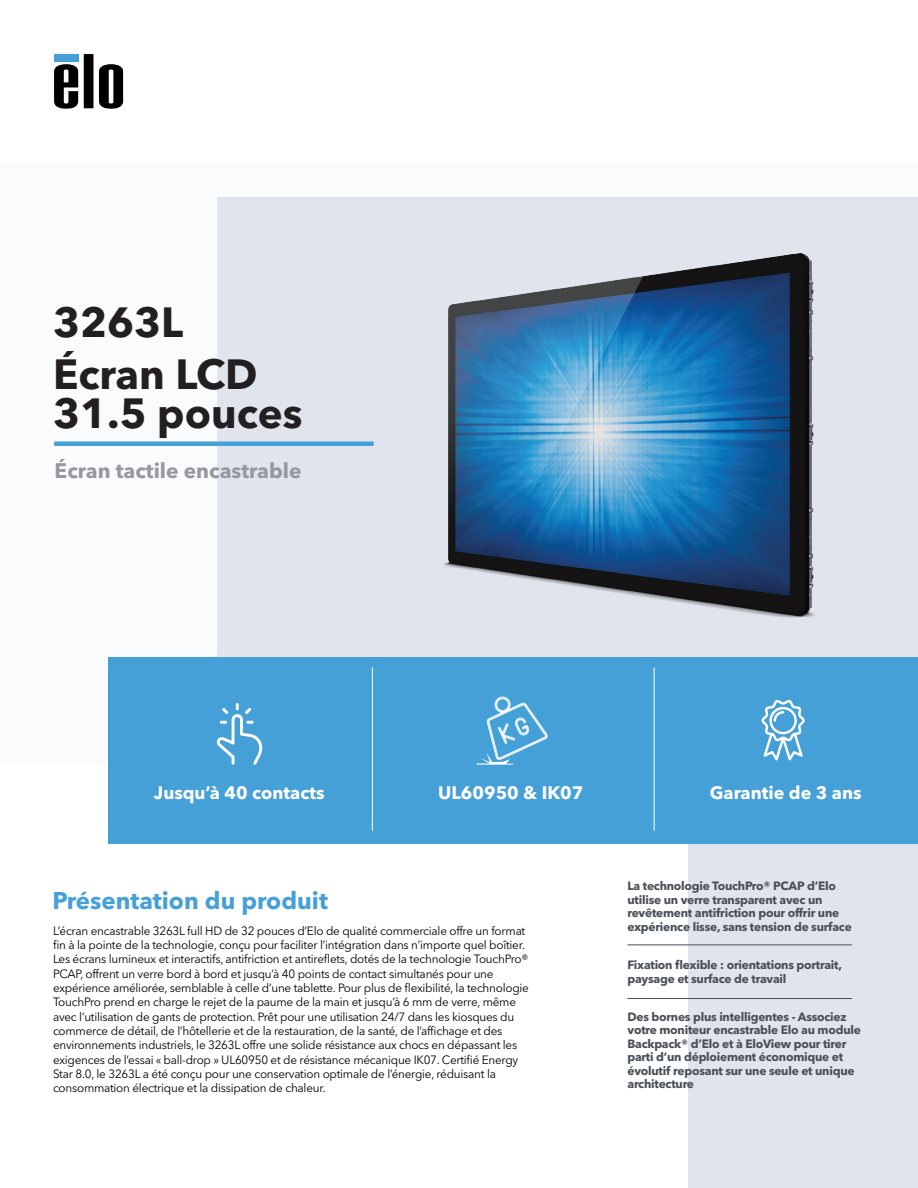
<style>
.page{position:relative;width:918px;height:1188px;background:#fff}
.page>*{position:absolute;margin:0;border:0;box-sizing:border-box;transform-origin:0 0}
.t1{font:700 41.85px/52.3px "Avenir Next LT Pro";color:#231f20}
.t2{font:700 24px "Avenir Next LT Pro";color:#46a0d8}
.t3{font:700 20.85px "Avenir Next LT Pro";color:#95989f}
.t4{font:700 18px "Avenir Next LT Pro";color:#fff}
.t5{font:12px/14.4px "Avenir Next LT Pro";letter-spacing:-.02em;color:#000}
.t6{font:700 12px/13.5px "Avenir Next LT Pro";letter-spacing:-.02em;color:#494e59}
</style>
<div class="page">
<div style="left:0;top:162px;width:918px;height:603px;background:#fafbfc"></div>
<img style="left:217px;top:197px;width:701px;height:460px">
<svg style="left:84px;top:54px;width:9px;height:54px"></svg>
<svg style="left:54px;top:64px;width:24px;height:45px"></svg>
<svg style="left:99px;top:64px;width:24px;height:45px"></svg>
<div style="left:54px;top:54px;width:24px;height:7px;background:#46a0d8"></div>
<div style="left:688px;top:842px;width:230px;height:346px;background:#e0e4ec"></div>
<div style="left:108px;top:657px;width:810px;height:186px;background:#46a0d8"></div>
<div style="left:54px;top:441px;width:320px;height:5px;background:#46a0d8"></div>
<hr style="left:372px;top:667px;width:1px;height:164px;background:#fff">
<hr style="left:654px;top:667px;width:1px;height:164px;background:#fff">
<hr style="left:627px;top:945px;width:225px;height:1px;background:#494e59">
<hr style="left:627px;top:998px;width:225px;height:1px;background:#494e59">
<svg style="left:762px;top:700px;width:43px;height:60px"></svg>
<svg style="left:477px;top:696px;width:71px;height:69px"></svg>
<svg style="left:217px;top:703px;width:45px;height:62px"></svg>
<h1 class="t1" style="left:53px;top:296px;width:206px">3263L<br>Écran LCD</h1>
<h1 class="t1" style="left:53px;top:387px;width:251px">31.5 pouces</h1>
<h3 class="t3" style="left:55px;top:458px;width:248px">Écran tactile encastrable</h3>
<h3 class="t4" style="left:154px;top:781px;width:172px">Jusqu’à 40 contacts</h3>
<h3 class="t4" style="left:438px;top:781px;width:147px">UL60950 &amp; IK07</h3>
<h3 class="t4" style="left:710px;top:781px;width:153px">Garantie de 3 ans</h3>
<h2 class="t2" style="left:52px;top:886px;width:277px">Présentation du produit</h2>
<p class="t6" style="left:627px;top:879px;width:226px">La technologie TouchPro® PCAP d’Elo utilise un verre transparent avec un revêtement antifriction pour offrir une expérience lisse, sans tension de surface</p>
<p class="t6" style="left:627px;top:958px;width:216px">Fixation flexible : orientations portrait, paysage et surface de travail</p>
<p class="t6" style="left:627px;top:1010px;width:235px">Des bornes plus intelligentes - Associez votre moniteur encastrable Elo au module Backpack® d’Elo et à EloView pour tirer parti d’un déploiement économique et évolutif reposant sur une seule et unique architecture</p>
<p class="t5" style="left:53px;top:923px;width:477px">L’écran encastrable 3263L full HD de 32 pouces d’Elo de qualité commerciale offre un format fin à la pointe de la technologie, conçu pour faciliter l’intégration dans n’importe quel boîtier.<br>Les écrans lumineux et interactifs, antifriction et antireflets, dotés de la technologie TouchPro® PCAP, offrent un verre bord à bord et jusqu’à 40 points de contact simultanés pour une expérience améliorée, semblable à celle d’une tablette. Pour plus de flexibilité, la technologie TouchPro prend en charge le rejet de la paume de la main et jusqu’à 6 mm de verre, même avec l’utilisation de gants de protection. Prêt pour une utilisation 24/7 dans les kiosques du commerce de détail, de l’hôtellerie et de la restauration, de la santé, de l’affichage et des environnements industriels, le 3263L offre une solide résistance aux chocs en dépassant les exigences de l’essai « ball-drop » UL60950 et de résistance mécanique IK07. Certifié Energy Star 8.0, le 3263L a été conçu pour une conservation optimale de l’énergie, réduisant la consommation électrique et la dissipation de chaleur.</p>
</div>
